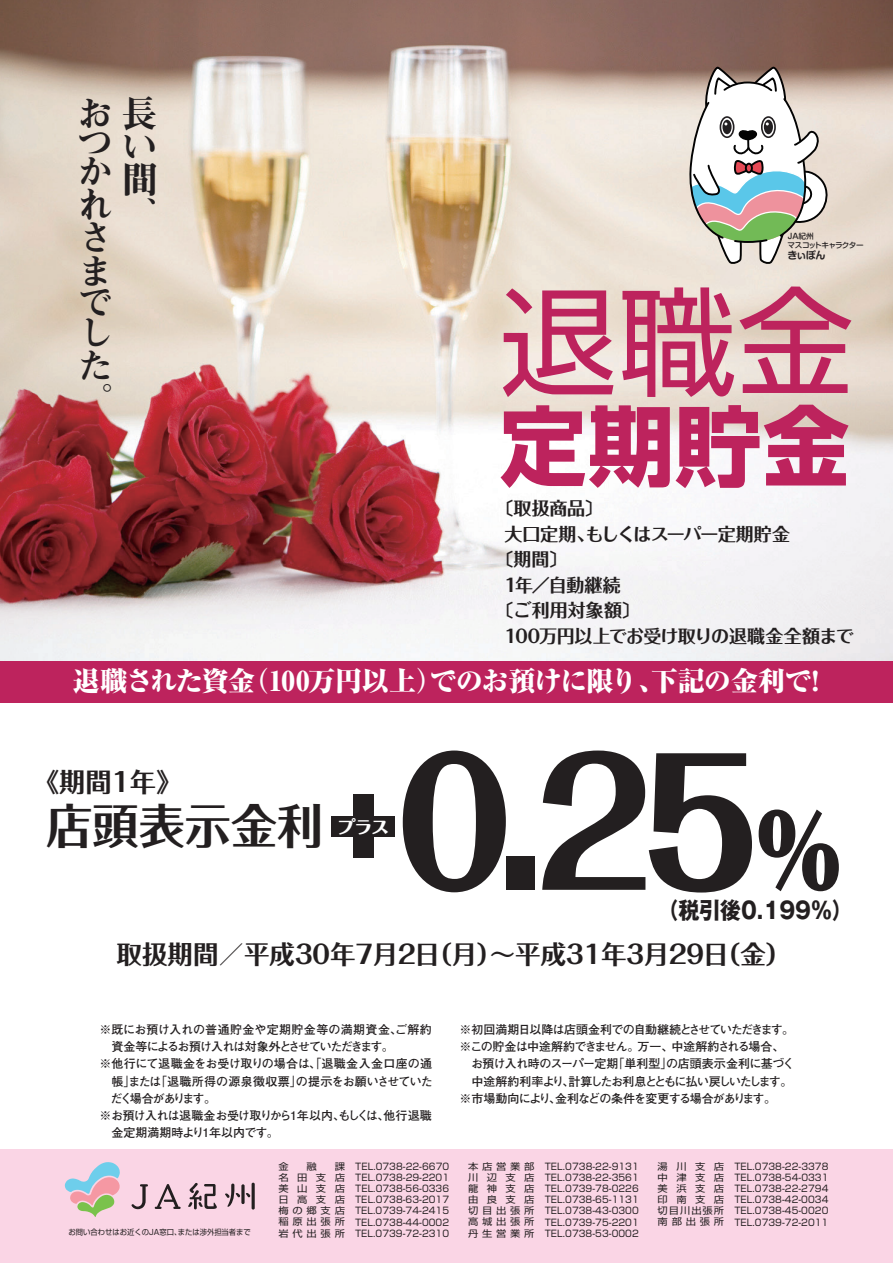
<style>
.page{position:relative;width:893px;height:1263px;background:#fff}
.page>*{position:absolute;margin:0;border:0;box-sizing:border-box;transform-origin:0 0}
.t1{font:800 169.95px "Folk Pro";color:#231f20;scale:.88 1}
.t2{font:117.45px "Shin Go";color:#bd235d}
.t3{font:700 87px "Shin Go";color:#bd235d}
.t4{font:700 47.4px "Folk Pro";color:#231f20}
.t5{font:35.85px/32.4px "Midashi Min MA31";color:#231f20}
.t6{font:800 expanded 27px "Ryumin Pro";letter-spacing:-.025em;color:#fff}
.t7{font:700 26.25px "Folk Pro";color:#231f20}
.t8{font:700 25.5px "Folk Pro";color:#231f20}
.t9{font:700 23.25px "Gothic MB101 Pro";color:#231f20;scale:.9 1}
.t10{font:700 18px "Folk";letter-spacing:-.02em;color:#231f20}
.t11{font:700 18px "Folk";letter-spacing:-.045em;color:#231f20}
.t12{font:800 18px "Folk Pro";color:#fff}
.t13{font:700 12px "Futo Go B101 Pro";letter-spacing:-.04em;color:#231f20}
.t14{font:700 12px "Futo Go B101 Pro";letter-spacing:-.065em;color:#231f20}
.t15{font:700 12px "Futo Go B101 Pro";letter-spacing:-.11em;color:#231f20}
.t16{font:700 12px "Futo Go B101 Pro";letter-spacing:.015em;color:#231f20}
.t17{font:700 12px "Futo Go B101 Pro";letter-spacing:.005em;color:#231f20}
.t18{font:700 12px "Futo Go B101 Pro";letter-spacing:-.07em;color:#231f20}
.t19{font:700 12px "Futo Go B101 Pro";letter-spacing:.02em;color:#231f20}
.t20{font:700 12px "Futo Go B101 Pro";letter-spacing:-.1em;color:#231f20}
.t21{font:700 12px "Futo Go B101 Pro";color:#231f20}
.t22{font:700 12px "Futo Go B101 Pro";letter-spacing:-.165em;color:#231f20}
.t23{font:700 10.2px "Shin M Go Pro De";color:#231f20}
.t24{font:9.3px/11.1px "Shin Go Pro";letter-spacing:.005em;color:#231f20;text-align:justify;scale:.95 1}
.t25{font:9.3px/11.1px "Shin Go Pro";letter-spacing:.005em;color:#231f20;text-align:justify;scale:1.11 1}
.t26{font:7.65px "Shin Go Pro";color:#231f20;scale:.95 1}
.t27{font:500 7.65px/8.9px "Shin M Go Pro";letter-spacing:-.07em;color:#231f20}
.s1{font-size:97.95px}
</style>
<div class="page">
<div style="left:0;top:1149px;width:893px;height:114px;background:#fad5e5"></div>
<div style="left:0;top:660px;width:893px;height:42px;background:#bd235d"></div>
<img style="left:0;top:0;width:893px;height:660px">
<svg style="left:65px;top:1162px;width:55px;height:55px"></svg>
<hr style="left:252px;top:1183px;width:3px;height:26px;background:#231f20;border-radius:2px">
<svg style="left:241px;top:1184px;width:4px;height:20px"></svg>
<svg style="left:188px;top:1183px;width:29px;height:26px"></svg>
<svg style="left:155px;top:1184px;width:26px;height:25px"></svg>
<svg style="left:131px;top:1184px;width:17px;height:25px"></svg>
<svg style="left:225px;top:1183px;width:15px;height:24px"></svg>
<svg style="left:246px;top:1193px;width:4px;height:4px"></svg>
<svg style="left:687px;top:64px;width:145px;height:203px"></svg>
<div style="left:746px;top:164px;width:6px;height:8px;background:#e54955;border-radius:50%"></div>
<div style="left:745px;top:163px;width:8px;height:10px;border:2px solid #030303;border-radius:50%"></div>
<div style="left:331px;top:816px;width:64px;height:21px;background:#231f20"></div>
<div style="left:353px;top:794px;width:21px;height:64px;background:#231f20"></div>
<h3 class="t5" style="left:122px;top:100px;width:36px;line-height:33.3px;text-align:justify;text-indent:-45px">お長い間、</h3>
<h3 class="t5" style="left:77px;top:130px;width:34px;line-height:29.4px">つか</h3>
<h3 class="t5" style="left:77px;top:191px;width:35px">れさまでした。</h3>
<p class="t27" style="left:788px;top:231px;width:78px">JA紀州<br>マスコットキャラクター</p>
<p class="t23" style="left:787px;top:247px;width:40px">きぃぽん</p>
<h2 class="t2" style="left:499px;top:264px;width:356px">退職金</h2>
<h3 class="t3" style="left:499px;top:388px;width:352px">定期貯金</h3>
<h3 class="t11" style="left:505px;top:522px;width:287px">大口定期、もしくはスーパー定期貯金</h3>
<h3 class="t10" style="left:496px;top:547px;width:73px">〔期間〕</h3>
<h3 class="t10" style="left:505px;top:573px;width:118px">1年／自動継続</h3>
<h3 class="t10" style="left:496px;top:598px;width:146px">〔ご利用対象額〕</h3>
<h3 class="t10" style="left:505px;top:624px;width:351px">100万円以上でお受け取りの退職金全額まで</h3>
<h3 class="t10" style="left:496px;top:496px;width:109px">〔取扱商品〕</h3>
<h3 class="t6" style="left:73px;top:659px;width:748px">退職された資金（100万円以上）でのお預けに限り、下記の金利で!</h3>
<h3 class="t7" style="left:33px;top:760px;width:151px">《期間1年》</h3>
<h3 class="t4" style="left:46px;top:785px;width:278px">店頭表示金利</h3>
<h3 class="t12" style="left:337px;top:811px;width:53px">プラス</h3>
<h1 class="t1" style="left:398px;top:680px;width:506px">0.25<span class="s1">%</span></h1>
<h3 class="t9" style="left:657px;top:891px;width:219px">（税引後0.199%）</h3>
<h3 class="t8" style="left:117px;top:932px;width:676px">取扱期間／平成30年7月2日（月）～平成31年3月29日（金）</h3>
<p class="t19" style="left:99px;top:1020px;width:334px">※既にお預け入れの普通貯金や定期貯金等の満期資金、ご解約</p>
<p class="t20" style="left:111px;top:1037px;width:284px">資金等によるお預け入れは対象外とさせていただきます。</p>
<p class="t16" style="left:99px;top:1054px;width:334px">※他行にて退職金をお受け取りの場合は、「退職金入金口座の通</p>
<p class="t17" style="left:111px;top:1071px;width:323px">帳」または「退職所得の源泉徴収票」の提示をお願いさせていた</p>
<p class="t22" style="left:110px;top:1089px;width:107px">だく場合があります。</p>
<p class="t13" style="left:99px;top:1106px;width:334px">※お預け入れは退職金お受け取りから1年以内、もしくは、他行退職</p>
<p class="t21" style="left:111px;top:1123px;width:169px">金定期満期時より1年以内です。</p>
<p class="t14" style="left:459px;top:1020px;width:336px">※初回満期日以降は店頭金利での自動継続とさせていただきます。</p>
<p class="t13" style="left:459px;top:1037px;width:326px">※この貯金は中途解約できません。万一、中途解約される場合、</p>
<p class="t13" style="left:459px;top:1054px;width:337px">　お預け入れ時のスーパー定期「単利型」の店頭表示金利に基づく</p>
<p class="t15" style="left:471px;top:1071px;width:322px">中途解約利率より、計算したお利息とともに払い戻しいたします。</p>
<p class="t18" style="left:459px;top:1089px;width:318px">※市場動向により、金利などの条件を変更する場合があります。</p>
<p class="t26" style="left:69px;top:1225px;width:194px">お問い合わせはお近くのJA窓口、または渉外担当者まで</p>
<p class="t25" style="left:278px;top:1159px;width:62px;text-indent:56px">課名田支店美山支店日高支店梅の郷支店稲原出張所岩代出張所</p>
<p class="t24" style="left:354px;top:1159px;width:102px">ＴＥL.0738-22-6670<br>ＴＥL.0738-29-2201<br>ＴＥL.0738-56-0336<br>ＴＥL.0738-63-2017<br>ＴＥL.0739-74-2415<br>ＴＥL.0738-44-0002<br>ＴＥL.0739-72-2310</p>
<p class="t25" style="left:468px;top:1159px;width:62px">本店営業部川辺支店龍神支店由良支店切目出張所高城出張所丹生営業所</p>
<p class="t24" style="left:543px;top:1159px;width:102px">ＴＥL.0738-22-9131<br>ＴＥL.0738-22-3561<br>ＴＥL.0739-78-0226<br>ＴＥL.0738-65-1131<br>ＴＥL.0738-43-0300<br>ＴＥL.0739-75-2201<br>ＴＥL.0738-53-0002</p>
<p class="t25" style="left:658px;top:1159px;width:62px">湯川支店中津支店美浜支店印南支店切目川出張所南部出張所</p>
<p class="t24" style="left:733px;top:1159px;width:102px">ＴＥL.0738-22-3378<br>ＴＥL.0738-54-0331<br>ＴＥL.0738-22-2794<br>ＴＥL.0738-42-0034<br>ＴＥL.0738-45-0020<br>ＴＥL.0739-72-2011</p>
<p class="t25" style="left:278px;top:1159px;width:11px">金</p>
<p class="t25" style="left:306px;top:1159px;width:11px">融</p>
</div>
